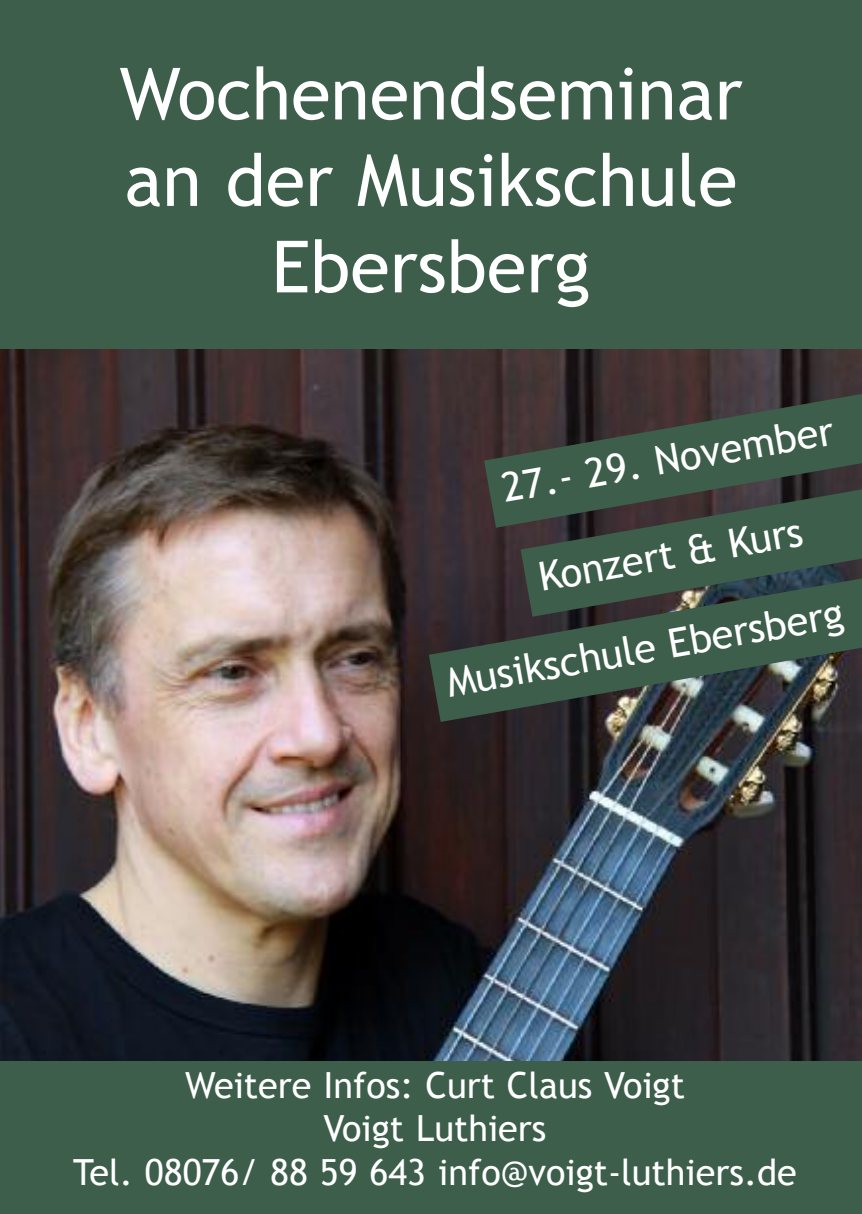
<style>
.page{position:relative;width:862px;height:1214px;background:#fff}
.page>*{position:absolute;margin:0;border:0;box-sizing:border-box;transform-origin:0 0}
.t1{font:72px/86.4px "Trebuchet MS";color:#fff;text-align:center}
.t2{font:40px/87.6px "Trebuchet MS";color:#fff}
.t3{font:36px/43.2px "Trebuchet MS";color:#fff;text-align:center}
</style>
<div class="page">
<div style="left:0;top:0;width:862px;height:378px;background:#3c5e4b"></div>
<img style="left:0;top:349px;width:862px;height:712px">
<svg style="left:484px;top:390px;width:378px;height:137px;background:#3c493f"></svg>
<svg style="left:521px;top:485px;width:341px;height:87px;background:#3b5144"></svg>
<svg style="left:429px;top:572px;width:433px;height:149px;background:#3c4e45"></svg>
<div style="left:0;top:1061px;width:862px;height:152px;background:#3c5e4b"></div>
<h1 class="t1" style="left:119px;top:50px;width:624px">Wochenendseminar an der Musikschule<br>Ebersberg</h1>
<p class="t2" style="left:495px;top:445px;width:337px;rotate:-10deg">27.- 29. November</p>
<p class="t2" style="left:424px;top:553px;width:403px;text-indent:109px;rotate:-10deg">Konzert &amp; Kurs<br>Musikschule Ebersberg</p>
<p class="t3" style="left:73px;top:1063px;width:725px">Weitere Infos: Curt Claus Voigt<br>Voigt Luthiers<br>Tel. 08076/ 88 59 643 info@voigt-luthiers.de</p>
</div>
